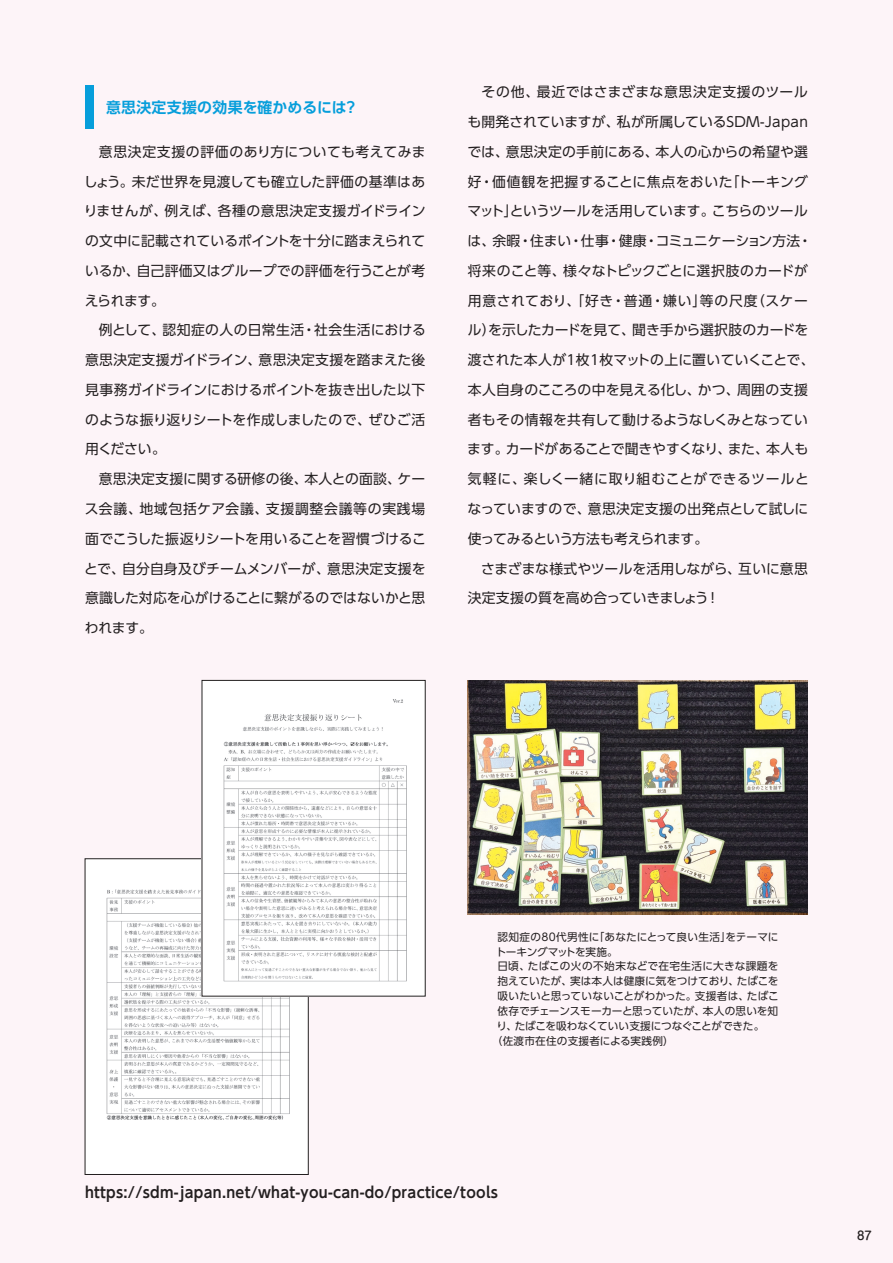
<style>
.page{position:relative;width:893px;height:1263px;background:#fdf4f8}
.page>*{position:absolute;margin:0;border:0;box-sizing:border-box;transform-origin:0 0}
.t1{font:700 14.85px "UD Shin Go Pro De";letter-spacing:.02em;color:#231f20;scale:.96 1}
.t2{font:700 14.85px "UD Shin Go Pro De";letter-spacing:.02em;color:#069edb}
.t3{font:13.8px/29.7px "UD Shin Go Pro";letter-spacing:.005em;color:#231f20;text-align:justify}
.t4{font:500 11.7px "Shin M Go Pro";color:#231f20}
.t5{font:10.65px "UD Shin Go Pro";letter-spacing:.005em;color:#231f20}
.t6{font:10.65px "UD Shin Go Pro";letter-spacing:.025em;color:#231f20}
.t7{font:10.65px "UD Shin Go Pro";letter-spacing:.03em;color:#231f20}
.t8{font:10.65px "UD Shin Go Pro";letter-spacing:-.015em;color:#231f20}
.t9{font:10.65px "UD Shin Go Pro";letter-spacing:-.025em;color:#231f20}
</style>
<div class="page">
<div style="left:85px;top:85px;width:9px;height:44px;background:#069edb"></div>
<img style="left:468px;top:680px;width:340px;height:234px">
<img style="left:87px;top:860px;width:220px;height:313px">
<div style="left:85px;top:858px;width:224px;height:317px;border:1px solid #231f20"></div>
<img style="left:204px;top:682px;width:220px;height:312px">
<div style="left:202px;top:680px;width:224px;height:316px;border:1px solid #231f20"></div>
<p class="t2" style="left:106px;top:95px;width:254px">意思決定支援の効果を確かめるには？</p>
<p class="t3" style="left:84px;top:136px;width:344px;text-indent:15px">意思決定支援の評価のあり方についても考えてみましょう。未だ世界を見渡しても確立した評価の基準はありませんが、例えば、各種の意思決定支援ガイドラインの文中に記載されているポイントを十分に踏まえられているか、自己評価又はグループでの評価を行うことが考えられます。</p>
<p class="t3" style="left:85px;top:315px;width:342px;text-indent:14px">例として、認知症の人の日常生活・社会生活における意思決定支援ガイドライン、意思決定支援を踏まえた後見事務ガイドラインにおけるポイントを抜き出した以下のような振り返りシートを作成しましたので、ぜひご活用ください。</p>
<p class="t3" style="left:84px;top:464px;width:343px;text-indent:15px">意思決定支援に関する研修の後、本人との面談、ケース会議、地域包括ケア会議、支援調整会議等の実践場面でこうした振返りシートを用いることを習慣づけることで、自分自身及びチームメンバーが、意思決定支援を意識した対応を心がけることに繋がるのではないかと思われます。</p>
<p class="t3" style="left:467px;top:77px;width:349px;text-align:left;text-indent:14px">その他、最近ではさまざまな意思決定支援のツールも開発されていますが、私が所属しているSDM-Japanでは、意思決定の手前にある、本人の心からの希望や選好・価値観を把握することに焦点をおいた「トーキングマット」というツールを活用しています。こちらのツールは、余暇・住まい・仕事・健康・コミュニケーション方法・将来のこと等、様々なトピックごとに選択肢のカードが用意されており、「好き・普通・嫌い」等の尺度（スケール）を示したカードを見て、聞き手から選択肢のカードを渡された本人が１枚１枚マットの上に置いていくことで、本人自身のこころの中を見える化し、かつ、周囲の支援者もその情報を共有して動けるようなしくみとなっています。カードがあることで聞きやすくなり、また、本人も気軽に、楽しく一緒に取り組むことができるツールとなっていますので、意思決定支援の出発点として試しに使ってみるという方法も考えられます。</p>
<p class="t3" style="left:468px;top:553px;width:342px;text-indent:14px">さまざまな様式やツールを活用しながら、互いに意思決定支援の質を高め合っていきましょう！</p>
<p class="t6" style="left:497px;top:928px;width:283px">認知症の80代男性に「あなたにとって良い生活」をテーマに</p>
<p class="t9" style="left:496px;top:943px;width:124px">トーキングマットを実施。</p>
<p class="t7" style="left:497px;top:958px;width:283px">日頃、たばこの火の不始末などで在宅生活に大きな課題を</p>
<p class="t5" style="left:497px;top:973px;width:282px">抱えていたが、実は本人は健康に気をつけており、たばこを</p>
<p class="t5" style="left:497px;top:987px;width:283px">吸いたいと思っていないことがわかった。支援者は、たばこ</p>
<p class="t5" style="left:497px;top:1002px;width:282px">依存でチェーンスモーカーと思っていたが、本人の思いを知</p>
<p class="t8" style="left:497px;top:1017px;width:269px">り、たばこを吸わなくていい支援につなぐことができた。</p>
<p class="t5" style="left:492px;top:1032px;width:183px">（佐渡市在住の支援者による実践例）</p>
<p class="t1" style="left:85px;top:1181px;width:432px">https://sdm-japan.net/what-you-can-do/practice/tools</p>
<p class="t4" style="left:857px;top:1226px;width:16px">87</p>
</div>
